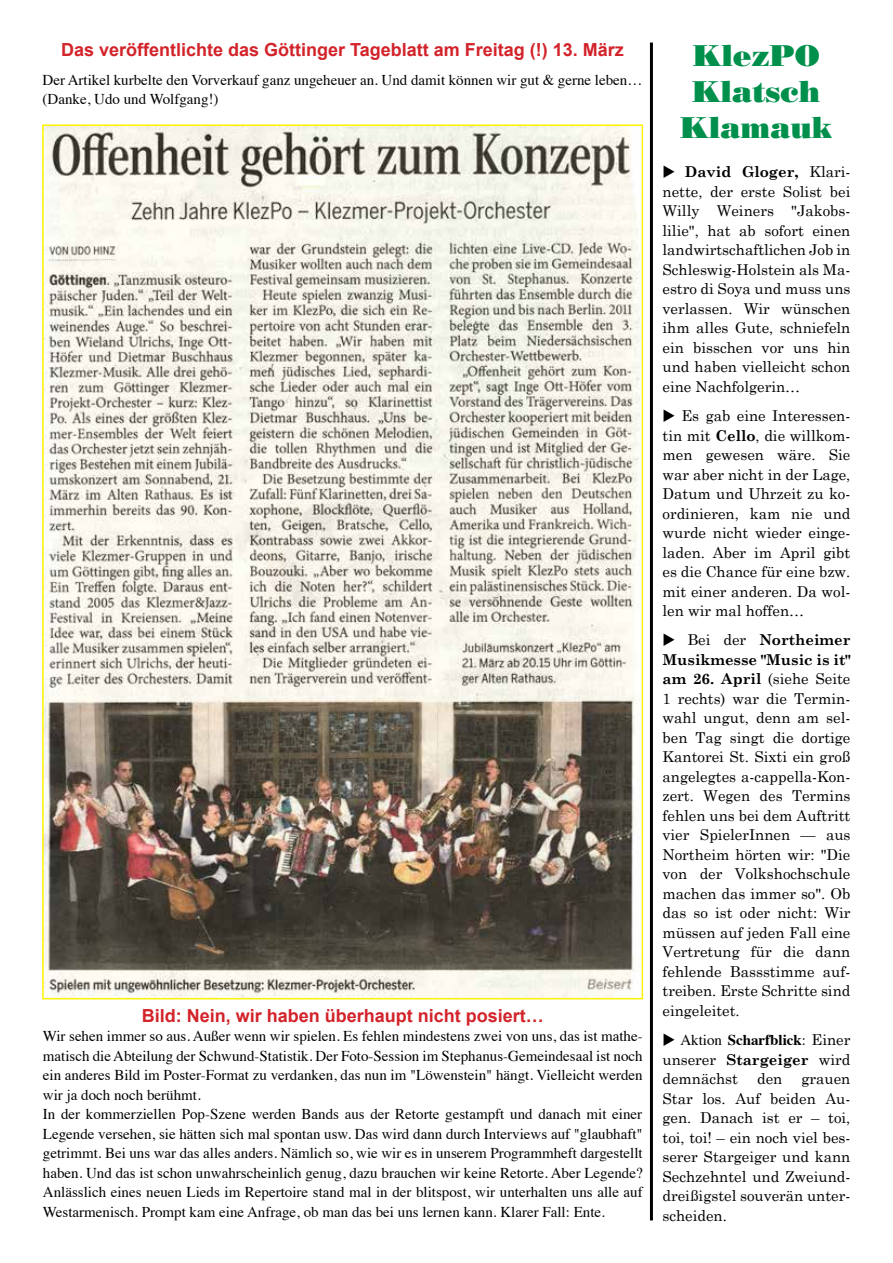
<style>
.page{position:relative;width:893px;height:1263px;background:#fff}
.page>*{position:absolute;margin:0;border:0;box-sizing:border-box;transform-origin:0 0}
.t1{font:30px/36px "Bodoni Poster";color:#00904c;text-align:center}
.t2{font:700 18px "Arial";color:#d3232a}
.t3{font:15px/19.5px "Century Schoolbook";color:#000;text-align:justify}
.t4{font:15px/19.5px "Times";color:#000}
.t5{font:700 15px "Times";color:#000}
.s1{font-weight:700}
.s2{font-weight:400}
.s3{font-family:"Century Schoolbook";font-weight:400}
</style>
<div class="page">
<img style="left:45px;top:127px;width:595px;height:869px">
<hr style="left:650px;top:43px;width:3px;height:1177px;background:#000">
<p class="t2" style="left:61px;top:37px;width:564px">Das veröffentlichte das Göttinger Tageblatt am Freitag (!) 13. März</p>
<p class="t4" style="left:43px;top:69px;width:601px">Der Artikel kurbelte den Vorverkauf ganz ungeheuer an. Und damit können wir gut &amp; gerne leben… (Danke, Udo und Wolfgang!)</p>
<p class="t2" style="left:142px;top:1003px;width:404px">Bild: Nein, wir haben überhaupt nicht posiert…</p>
<p class="t4" style="left:43px;top:1025px;width:601px">Wir sehen immer so aus. Außer wenn wir spielen. Es fehlen mindestens zwei von uns, das ist mathe&shy;matisch die Abteilung der Schwund-Statistik. Der Foto-Session im Stephanus-Gemeindesaal ist noch ein anderes Bild im Poster-Format zu verdanken, das nun im "Löwenstein" hängt. Vielleicht werden wir ja doch noch berühmt.<br>In der kommerziellen Pop-Szene werden Bands aus der Retorte gestampft und danach mit einer Legende versehen, sie hätten sich mal spontan usw. Das wird dann durch Interviews auf "glaubhaft" getrimmt. Bei uns war das alles anders. Nämlich so, wie wir es in unserem Programmheft dargestellt haben. Und das ist schon unwahrscheinlich genug, dazu brauchen wir keine Retorte. Aber Legende?<br>Anlässlich eines neuen Lieds im Repertoire stand mal in der blitspost, wir unterhalten uns alle auf Westarmenisch. Prompt kam eine Anfrage, ob man das bei uns lernen kann. Klarer Fall: Ente.</p>
<h1 class="t1" style="left:681px;top:38px;width:153px">KlezPO<br>Klatsch<br>Klamauk</h1>
<p class="t3" style="left:662px;top:162px;width:189px">◆ <span class="s1">David Gloger,</span> Klari&shy;nette, der erste Solist bei Willy Weiners "Jakobs&shy;lilie", hat ab sofort einen landwirtschaftlichen Job in Schleswig-Holstein als Ma&shy;estro di Soya und muss uns verlassen. Wir wünschen ihm alles Gute, schniefeln ein bisschen vor uns hin und haben vielleicht schon eine Nachfolgerin…</p>
<p class="t3" style="left:662px;top:406px;width:189px">◆ Es gab eine Interessen&shy;tin mit <span class="s1">Cello</span>, die willkom&shy;men gewesen wäre. Sie war aber nicht in der Lage, Datum und Uhrzeit zu ko&shy;ordinieren, kam nie und wurde nicht wieder einge&shy;laden. Aber im April gibt es die Chance für eine bzw. mit einer anderen. Da wol&shy;len wir mal hoffen…</p>
<p class="t3" style="left:662px;top:630px;width:189px">◆ Bei der <span class="s1">Northeimer Musikmesse "Music is it" am 26. April</span> (siehe Seite 1 rechts) war die Termin&shy;wahl ungut, denn am sel&shy;ben Tag singt die dortige Kantorei St. Sixti ein groß angelegtes a-cappella-Kon&shy;zert. Wegen des Termins fehlen uns bei dem Auftritt vier SpielerInnen — aus Northeim hörten wir: "Die von der Volkshochschule machen das immer so". Ob das so ist oder nicht: Wir müssen auf jeden Fall eine Vertretung für die dann fehlende Bassstimme auf&shy;treiben. Erste Schritte sind eingeleitet.</p>
<p class="t5" style="left:662px;top:1026px;width:189px">◆ <span class="s2">Aktion</span> Scharfblick<span class="s2">:</span> <span class="s3">Einer</span></p>
<p class="t3" style="left:662px;top:1049px;width:189px">unserer <span class="s1">Stargeiger</span> wird demnächst</p>
<p class="t3" style="left:757px;top:1069px;width:27px">den</p>
<p class="t3" style="left:662px;top:1069px;width:189px;text-indent:139px">grauen Star los. Auf beiden Au&shy;gen. Danach ist er – toi, toi, toi! – ein noch viel bes&shy;serer Stargeiger und kann Sechzehntel und Zweiund&shy;dreißigstel souverän unter&shy;scheiden.</p>
</div>
